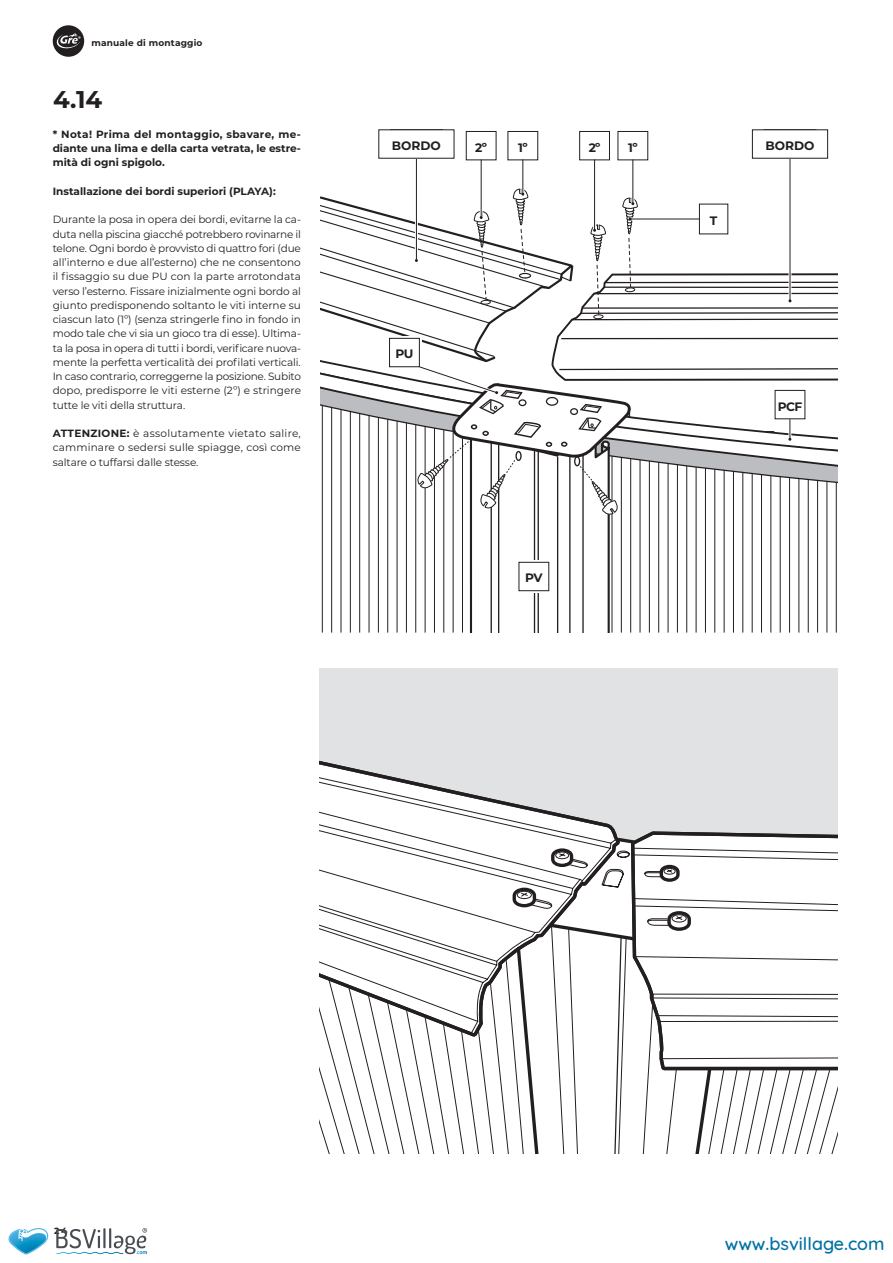
<style>
.page{position:relative;width:893px;height:1263px;background:#fff}
.page>*{position:absolute;margin:0;border:0;box-sizing:border-box;transform-origin:0 0}
.t1{font:700 24.15px "Montserrat";color:#231f20}
.t2{font:500 17.85px "Quicksand";color:#0071a4}
.t3{font:700 12.15px "Montserrat";letter-spacing:-.025em;color:#231f20}
.t4{font:10.5px/14.2px "Montserrat";letter-spacing:-.01em;color:#231f20;text-align:justify}
.t5{font:700 10.5px/14.2px "Montserrat";color:#231f20;text-align:justify}
.t6{font:700 9px "Montserrat";letter-spacing:.02em;color:#231f20}
.s1{font-weight:700}
</style>
<div class="page">
<svg style="left:53px;top:25px;width:31px;height:32px"></svg>
<div style="left:319px;top:669px;width:519px;height:167px;background:#e1e2e4"></div>
<div style="left:319px;top:756px;width:301px;height:80px;background:#e1e2e4"></div>
<svg style="left:319px;top:772px;width:298px;height:152px"></svg>
<svg style="left:631px;top:831px;width:207px;height:5px"></svg>
<svg style="left:513px;top:836px;width:325px;height:88px"></svg>
<svg style="left:319px;top:924px;width:519px;height:230px"></svg>
<hr style="left:416px;top:159px;width:1px;height:101px;background:#231f20">
<hr style="left:790px;top:159px;width:1px;height:142px;background:#231f20">
<svg style="left:465px;top:131px;width:32px;height:31px"></svg>
<svg style="left:579px;top:160px;width:31px;height:2px"></svg>
<svg style="left:507px;top:131px;width:32px;height:31px"></svg>
<svg style="left:617px;top:131px;width:32px;height:31px"></svg>
<div style="left:466px;top:131px;width:30px;height:29px;background:#fff"></div>
<div style="left:466px;top:131px;width:30px;height:29px;border:1px solid #231f20"></div>
<div style="left:579px;top:131px;width:31px;height:29px;border:1px solid #231f20"></div>
<div style="left:508px;top:131px;width:30px;height:29px;background:#fff"></div>
<div style="left:508px;top:131px;width:30px;height:29px;border:1px solid #231f20"></div>
<div style="left:618px;top:131px;width:30px;height:29px;background:#fff"></div>
<hr style="left:481px;top:160px;width:1px;height:58px;background:#231f20">
<hr style="left:594px;top:160px;width:1px;height:70px;background:#231f20">
<hr style="left:522px;top:160px;width:1px;height:34px;background:#231f20">
<hr style="left:632px;top:160px;width:1px;height:44px;background:#231f20">
<svg style="left:321px;top:188px;width:517px;height:445px"></svg>
<div style="left:752px;top:129px;width:76px;height:30px;border:1px solid #231f20"></div>
<svg style="left:9px;top:1228px;width:40px;height:26px"></svg>
<svg style="left:56px;top:1228px;width:91px;height:26px"></svg>
<p class="t6" style="left:91px;top:37px;width:113px">manuale di montaggio</p>
<h1 class="t1" style="left:53px;top:82px;width:51px">4.14</h1>
<p class="t5" style="left:53px;top:127px;width:250px">* Nota! Prima del montaggio, sbavare, me&shy;diante una lima e della carta vetrata, le estre&shy;mità di ogni spigolo.</p>
<p class="t5" style="left:53px;top:184px;width:225px">Installazione dei bordi superiori (PLAYA):</p>
<p class="t4" style="left:53px;top:212px;width:250px">Durante la posa in opera dei bordi, evitarne la ca&shy;duta nella piscina giacché potrebbero rovinarne il telone. Ogni bordo è provvisto di quattro fori (due all’interno e due all’esterno) che ne consentono il fissaggio su due PU con la parte arrotondata verso l’esterno. Fissare inizialmente ogni bordo al giunto predisponendo soltanto le viti interne su ciascun lato (1º) (senza stringerle fino in fondo in modo tale che vi sia un gioco tra di esse). Ultima&shy;ta la posa in opera di tutti i bordi, verificare nuova&shy;mente la perfetta verticalità dei profilati verticali.<br>In caso contrario, correggerne la posizione. Subito dopo, predisporre le viti esterne (2º) e stringere tutte le viti della struttura.</p>
<p class="t4" style="left:53px;top:426px;width:250px"><span class="s1">ATTENZIONE:</span> è assolutamente vietato salire, camminare o sedersi sulle spiagge, così come saltare o tuffarsi dalle stesse.</p>
<p class="t3" style="left:392px;top:137px;width:51px">BORDO</p>
<p class="t3" style="left:765px;top:137px;width:51px">BORDO</p>
<p class="t3" style="left:395px;top:137px;width:44px">PLAYA</p>
<p class="t3" style="left:475px;top:139px;width:13px">2º</p>
<p class="t3" style="left:518px;top:139px;width:11px">1º</p>
<p class="t3" style="left:589px;top:139px;width:13px">2º</p>
<p class="t3" style="left:628px;top:139px;width:11px">1º</p>
<p class="t3" style="left:769px;top:137px;width:44px">PLAYA</p>
<p class="t3" style="left:396px;top:345px;width:19px">PU</p>
<p class="t3" style="left:525px;top:569px;width:19px">PV</p>
<p class="t3" style="left:710px;top:212px;width:9px">T</p>
<p class="t3" style="left:778px;top:397px;width:26px">PCF</p>
<p class="t6" style="left:54px;top:1224px;width:15px">24</p>
<h2 class="t2" style="left:725px;top:1229px;width:161px">www.bsvillage.com</h2>
</div>
